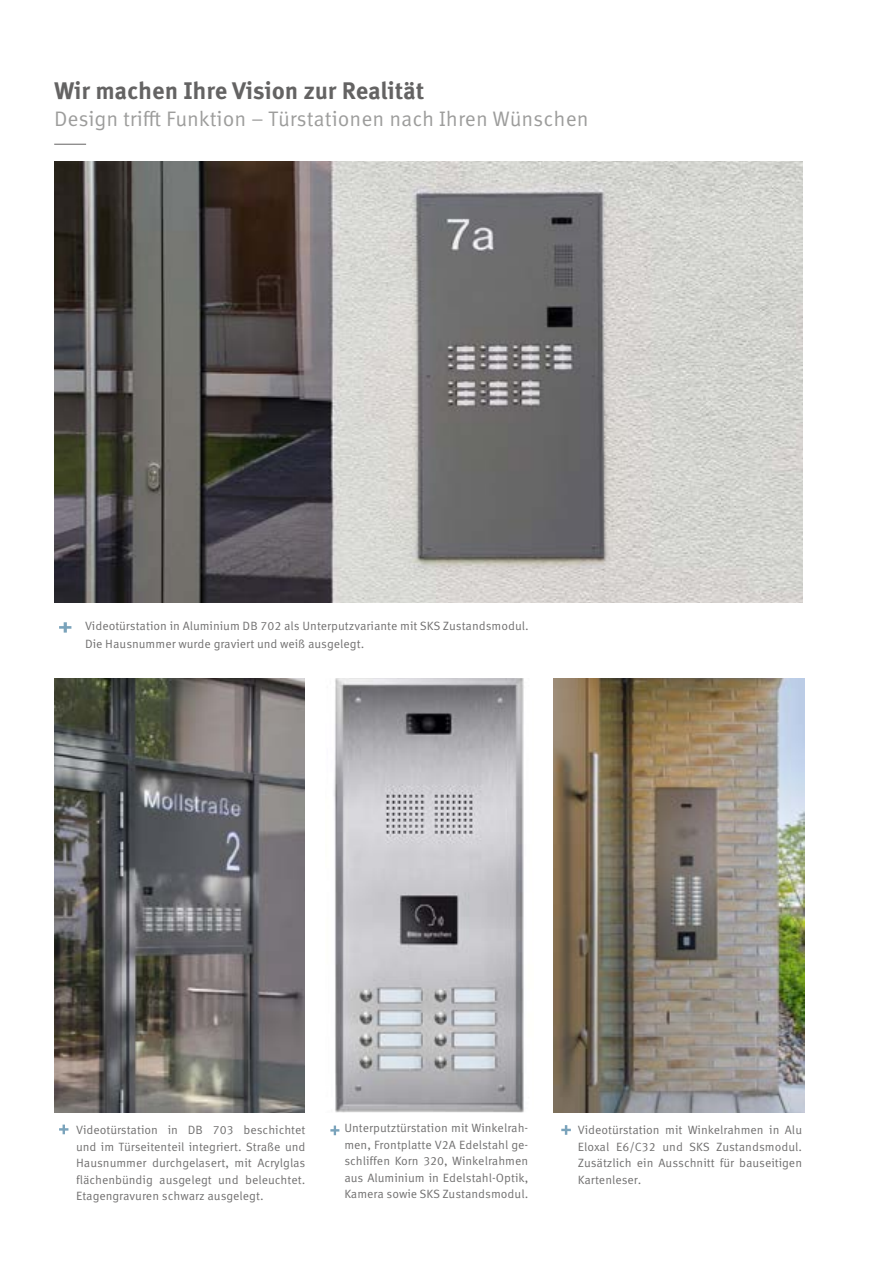
<style>
.page{position:relative;width:893px;height:1263px;background:#fff}
.page>*{position:absolute;margin:0;border:0;box-sizing:border-box;transform-origin:0 0}
.t1{font:700 24px "Meta Correspondence Pro";letter-spacing:-.01em;color:#646363}
.t2{font:21px "Meta Correspondence Pro";color:#9d9d9c}
.t3{font:12px/16.5px "Meta Correspondence Pro";color:#706f6f;text-align:justify}
</style>
<div class="page">
<img style="left:54px;top:161px;width:749px;height:442px">
<img style="left:54px;top:678px;width:250px;height:434px">
<img style="left:553px;top:678px;width:251px;height:434px">
<img style="left:334px;top:678px;width:190px;height:434px">
<svg style="left:59px;top:622px;width:12px;height:11px"></svg>
<svg style="left:561px;top:1125px;width:10px;height:10px"></svg>
<svg style="left:330px;top:1125px;width:9px;height:10px"></svg>
<hr style="left:54px;top:144px;width:32px;height:1px;background:#646363">
<svg style="left:59px;top:1124px;width:9px;height:10px"></svg>
<h1 class="t1" style="left:54px;top:72px;width:372px">Wir machen Ihre Vision zur Realität</h1>
<h2 class="t2" style="left:54px;top:103px;width:536px">Design trifft Funktion – Türstationen nach Ihren Wünschen</h2>
<p class="t3" style="left:85px;top:616px;width:445px;line-height:18px">Videotürstation in Aluminium DB 702 als Unterputzvariante mit SKS Zustandsmodul.<br>Die Hausnummer wurde graviert und weiß ausgelegt.</p>
<p class="t3" style="left:76px;top:1121px;width:231px">Videotürstation in DB 703 beschichtet und im Türseitenteil integriert. Straße und Hausnummer durchgelasert, mit Acrylglas flächenbündig ausgelegt und beleuchtet.<br>Etagengravuren schwarz ausgelegt.</p>
<p class="t3" style="left:344px;top:1119px;width:185px">Unterputztürstation mit Winkelrah&shy;men, Frontplatte V2A Edelstahl ge&shy;schliffen Korn 320, Winkelrahmen aus Aluminium in Edelstahl-Optik, Kamera sowie SKS Zustandsmodul.</p>
<p class="t3" style="left:578px;top:1121px;width:226px">Videotürstation mit Winkelrahmen in Alu Eloxal E6/C32 und SKS Zustandsmodul.<br>Zusätzlich ein Ausschnitt für bauseitigen Kartenleser.</p>
</div>
